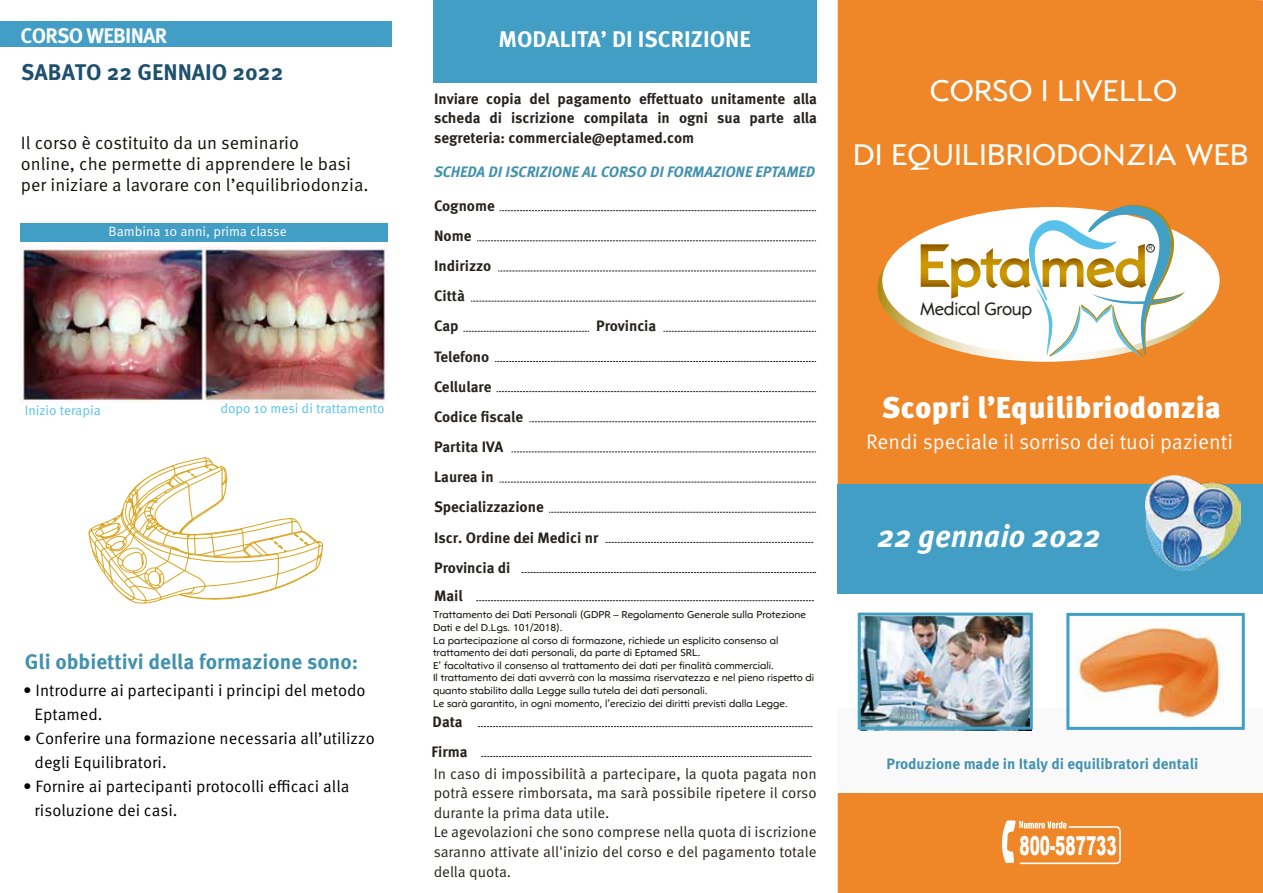
<style>
.page{position:relative;width:1263px;height:893px;background:#fff}
.page>*{position:absolute;margin:0;border:0;box-sizing:border-box;transform-origin:0 0}
.t1{font:54.6px "Opel Sans";color:#cc9903}
.t2{font:31.5px/63.3px "Opel Sans";color:#fff;text-align:center}
.t3{font:italic 700 31.5px "Meta Pro";color:#fff;scale:.96 1}
.t4{font:900 30.15px "Meta Pro";letter-spacing:.01em;color:#fff}
.t5{font:900 26.1px "Arial";color:#fff;scale:.59 1}
.t6{font:700 22.65px "Meta Pro";color:#fff}
.t7{font:700 22.65px "Meta Pro";color:#1e506e}
.t8{font:700 21.15px "Meta Pro";color:#4091af}
.t9{font:700 21.15px "Meta Pro";letter-spacing:-.035em;color:#fafafa}
.t10{font:21px "Meta Pro";color:#fafafa}
.t11{font:18.75px "Opel Sans";letter-spacing:-.02em;color:#26231e;scale:.94 1}
.t12{font:17.85px/20.9px "Meta Pro";color:#12110b}
.t13{font:16.5px/24px "Meta Pro";color:#000}
.t14{font:700 15.15px/30.2px "Meta Pro";color:#26231e}
.t15{font:15.15px/19.6px "Meta Pro";color:#26231e}
.t16{font:italic 700 15.15px "Meta Pro";color:#4091af}
.t17{font:700 15.15px "Meta Pro";color:#4091af}
.t18{font:13.5px "Meta Pro";color:#57c1e9}
.t19{font:13.5px "Meta Pro";color:#fff}
.t20{font:10.5px/12.6px "Opel Sans";color:#12110b}
.t21{font:6.45px "Arial";color:#26231e;scale:.86 1}
.s1{font-size:60.6px}
</style>
<div class="page">
<div style="left:434px;top:0;width:383px;height:83px;background:#429ec4"></div>
<div style="left:838px;top:0;width:425px;height:893px;background:#ef8627"></div>
<svg style="left:500px;top:210px;width:316px;height:1px"></svg>
<svg style="left:477px;top:241px;width:339px;height:1px"></svg>
<svg style="left:498px;top:271px;width:318px;height:1px"></svg>
<svg style="left:471px;top:301px;width:345px;height:1px"></svg>
<svg style="left:464px;top:331px;width:125px;height:1px"></svg>
<svg style="left:664px;top:331px;width:152px;height:1px"></svg>
<svg style="left:495px;top:361px;width:321px;height:1px"></svg>
<svg style="left:522px;top:572px;width:294px;height:1px"></svg>
<svg style="left:606px;top:542px;width:208px;height:1px"></svg>
<svg style="left:476px;top:600px;width:338px;height:1px"></svg>
<svg style="left:549px;top:512px;width:267px;height:1px"></svg>
<svg style="left:500px;top:482px;width:316px;height:1px"></svg>
<svg style="left:512px;top:452px;width:304px;height:1px"></svg>
<svg style="left:530px;top:421px;width:286px;height:1px"></svg>
<svg style="left:497px;top:391px;width:319px;height:1px"></svg>
<svg style="left:478px;top:726px;width:335px;height:1px"></svg>
<svg style="left:482px;top:756px;width:330px;height:1px"></svg>
<svg style="left:877px;top:215px;width:338px;height:147px;background:#eb9036"></svg>
<div style="left:882px;top:207px;width:338px;height:147px;background:#fff;border-radius:50%"></div>
<svg style="left:920px;top:203px;width:265px;height:153px"></svg>
<div style="left:838px;top:488px;width:425px;height:271px;background:#fff"></div>
<div style="left:838px;top:484px;width:425px;height:109px;background:#429ec4"></div>
<img style="left:1145px;top:476px;width:96px;height:95px">
<div style="left:838px;top:708px;width:425px;height:85px;background:#f9f9fa"></div>
<svg style="left:999px;top:820px;width:122px;height:44px;background:#f19746"></svg>
<div style="left:0;top:21px;width:391px;height:26px;background:#429ec4"></div>
<img style="left:862px;top:617px;width:167px;height:109px">
<img style="left:1068px;top:612px;width:175px;height:107px">
<div style="left:1066px;top:613px;width:179px;height:117px;border:3px solid #429fc4"></div>
<div style="left:858px;top:613px;width:175px;height:117px;border:3px solid #429fc4"></div>
<div style="left:20px;top:223px;width:368px;height:19px;background:#429ec4"></div>
<img style="left:20px;top:246px;width:368px;height:156px">
<svg style="left:88px;top:457px;width:236px;height:147px"></svg>
<h3 class="t9" style="left:20px;top:23px;width:148px">CORSO WEBINAR</h3>
<h3 class="t7" style="left:21px;top:58px;width:264px">SABATO 22 GENNAIO 2022</h3>
<h3 class="t12" style="left:21px;top:133px;width:349px">Il corso è costituito da un seminario<br>online, che permette di apprendere le basi per iniziare a lavorare con l’equilibriodonzia.</h3>
<p class="t19" style="left:109px;top:223px;width:180px">Bambina 10 anni, prima classe</p>
<p class="t18" style="left:25px;top:401px;width:78px">Inizio terapia</p>
<p class="t18" style="left:220px;top:400px;width:166px">dopo 10 mesi di trattamento</p>
<h3 class="t8" style="left:25px;top:648px;width:335px">Gli obbiettivi della formazione sono:</h3>
<h3 class="t13" style="left:35px;top:678px;width:333px;text-indent:-11px">• Introdurre ai partecipanti i principi del metodo<br>Eptamed.</h3>
<h3 class="t13" style="left:35px;top:726px;width:342px;text-indent:-11px">• Conferire una formazione necessaria all’utilizzo degli Equilibratori.</h3>
<h3 class="t13" style="left:35px;top:774px;width:316px;text-indent:-11px">• Fornire ai partecipanti protocolli efficaci alla risoluzione dei casi.</h3>
<h3 class="t6" style="left:498px;top:25px;width:254px">MODALITA’ DI ISCRIZIONE</h3>
<h3 class="t14" style="left:434px;top:89px;width:385px;line-height:19.6px;text-align:justify">Inviare copia del pagamento effettuato unitamente alla scheda di iscrizione compilata in ogni sua parte alla segreteria: commerciale@eptamed.com</h3>
<h3 class="t16" style="left:434px;top:162px;width:383px">SCHEDA DI ISCRIZIONE AL CORSO DI FORMAZIONE EPTAMED</h3>
<h3 class="t14" style="left:434px;top:191px;width:62px">Cognome<br>Nome<br>Indirizzo<br>Città<br>Cap</h3>
<h3 class="t14" style="left:596px;top:311px;width:62px">Provincia</h3>
<h3 class="t14" style="left:434px;top:342px;width:166px">Telefono<br>Cellulare<br>Codice fiscale<br>Partita IVA<br>Laurea in<br>Specializzazione<br>Iscr. Ordine dei Medici nr<br>Provincia di</h3>
<h3 class="t14" style="left:434px;top:581px;width:30px">Mail</h3>
<p class="t20" style="left:433px;top:608px;width:383px">Trattamento dei Dati Personali (GDPR – Regolamento Generale sulla Protezione Dati e del D.Lgs. 101/2018).<br>La partecipazione al corso di formazone, richiede un esplicito consenso al trattamento dei dati personali, da parte di Eptamed SRL.<br>E’ facoltativo il consenso al trattamento dei dati per finalità commerciali.<br>Il trattamento dei dati avverrà con la massima riservatezza e nel pieno rispetto di quanto stabilito dalla Legge sulla tutela dei dati personali.<br>Le sarà garantito, in ogni momento, l’erecizio dei diritti previsti dalla Legge.</p>
<h3 class="t14" style="left:431px;top:707px;width:38px">Data<br>Firma</h3>
<p class="t15" style="left:434px;top:764px;width:385px">In caso di impossibilità a partecipare, la quota pagata non potrà essere rimborsata, ma sarà possibile ripetere il corso durante la prima data utile.<br>Le agevolazioni che sono comprese nella quota di iscrizione saranno attivate all'inizio del corso e del pagamento totale della quota.</p>
<h2 class="t2" style="left:853px;top:59px;width:397px">CORSO I LIVELLO<br>DI EQUILIBRIODONZIA WEB</h2>
<h1 class="t1" style="left:917px;top:235px;width:232px"><span class="s1">E</span>pta med</h1>
<h3 class="t11" style="left:920px;top:297px;width:121px">Medical Group</h3>
<p class="t21" style="left:1148px;top:244px;width:6px">R</p>
<h3 class="t4" style="left:882px;top:388px;width:341px">Scopri l’Equilibriodonzia</h3>
<h3 class="t10" style="left:866px;top:428px;width:368px">Rendi speciale il sorriso dei tuoi pazienti</h3>
<h2 class="t3" style="left:877px;top:516px;width:234px">22 gennaio 2022</h2>
<h3 class="t17" style="left:886px;top:754px;width:313px">Produzione made in Italy di equilibratori dentali</h3>
<h3 class="t5" style="left:1019px;top:826px;width:166px">800-587733</h3>
</div>
